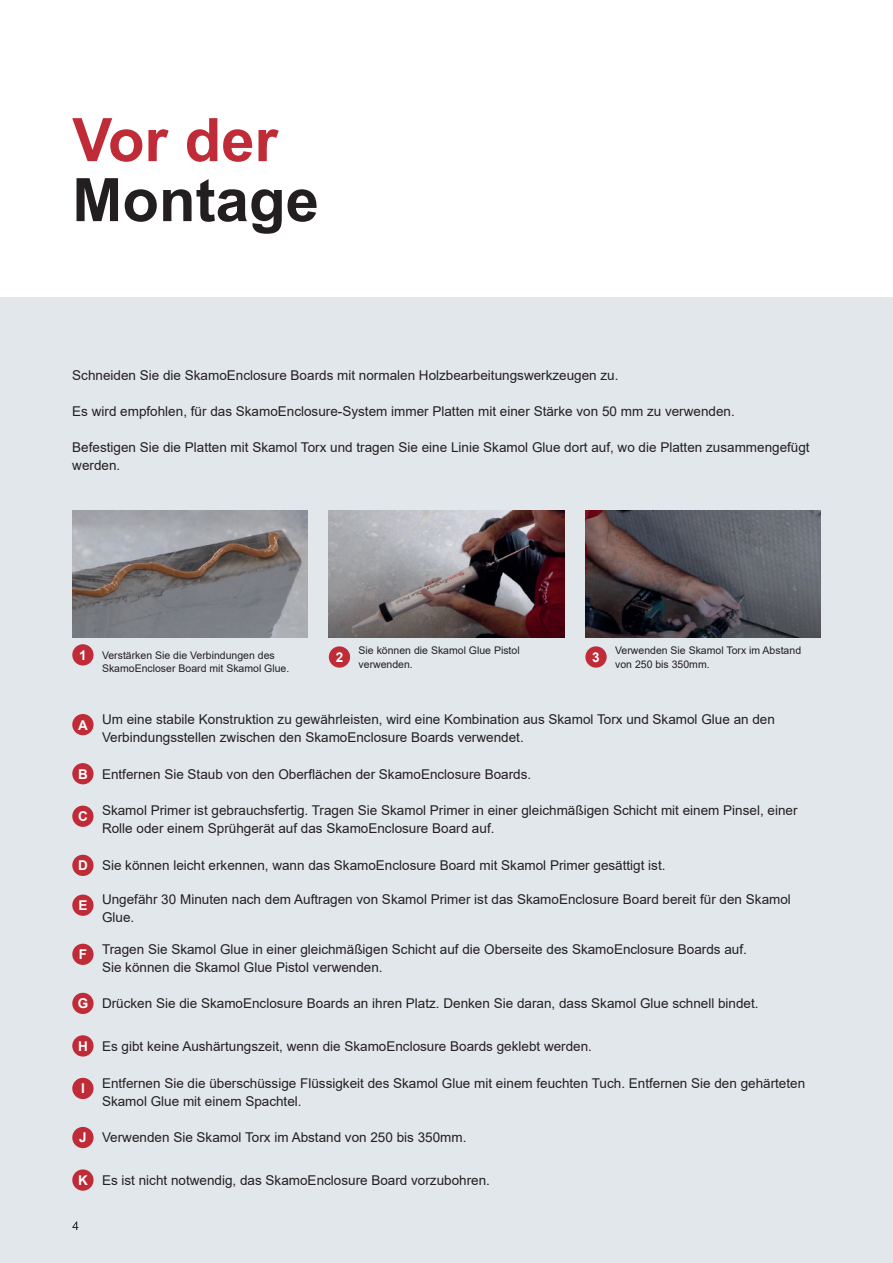
<style>
.page{position:relative;width:893px;height:1263px;background:#fff}
.page>*{position:absolute;margin:0;border:0;box-sizing:border-box;transform-origin:0 0}
.t1{font:700 60px "Arial";color:#231f20}
.t2{font:700 60px "Arial";color:#bf2b37}
.t3{font:13.5px/18px "Arial";color:#231f20}
.t4{font:700 13.5px "Arial";color:#fff}
.t5{font:10.5px/13.5px "Arial";color:#231f20}
.s1{font-weight:700;color:#fff}
</style>
<div class="page">
<div style="left:0;top:298px;width:893px;height:965px;background:#e2e7ec"></div>
<img style="left:72px;top:510px;width:236px;height:128px">
<img style="left:329px;top:510px;width:235px;height:128px">
<img style="left:585px;top:510px;width:236px;height:128px">
<div style="left:329px;top:646px;width:21px;height:22px;background:#bf2b37;border-radius:50%"></div>
<div style="left:585px;top:646px;width:22px;height:22px;background:#bf2b37;border-radius:50%"></div>
<div style="left:72px;top:644px;width:22px;height:21px;background:#bf2b37;border-radius:50%"></div>
<div style="left:72px;top:714px;width:22px;height:21px;background:#bf2b37;border-radius:50%"></div>
<div style="left:72px;top:1127px;width:22px;height:21px;background:#bf2b37;border-radius:50%"></div>
<div style="left:72px;top:1169px;width:22px;height:22px;background:#bf2b37;border-radius:50%"></div>
<div style="left:72px;top:1035px;width:22px;height:21px;background:#bf2b37;border-radius:50%"></div>
<div style="left:72px;top:1078px;width:22px;height:21px;background:#bf2b37;border-radius:50%"></div>
<div style="left:72px;top:944px;width:22px;height:21px;background:#bf2b37;border-radius:50%"></div>
<div style="left:72px;top:993px;width:22px;height:21px;background:#bf2b37;border-radius:50%"></div>
<div style="left:72px;top:763px;width:22px;height:21px;background:#bf2b37;border-radius:50%"></div>
<div style="left:72px;top:806px;width:22px;height:21px;background:#bf2b37;border-radius:50%"></div>
<div style="left:72px;top:894px;width:22px;height:22px;background:#bf2b37;border-radius:50%"></div>
<div style="left:72px;top:855px;width:22px;height:21px;background:#bf2b37;border-radius:50%"></div>
<svg style="left:72px;top:1221px;width:6px;height:9px"></svg>
<h1 class="t2" style="left:72px;top:98px;width:207px">Vor der</h1>
<h1 class="t1" style="left:72px;top:158px;width:248px">Montage</h1>
<p class="t3" style="left:72px;top:366px;width:548px">Schneiden Sie die SkamoEnclosure Boards mit normalen Holzbearbeitungswerkzeugen zu.</p>
<p class="t3" style="left:72px;top:402px;width:664px">Es wird empfohlen, für das SkamoEnclosure-System immer Platten mit einer Stärke von 50 mm zu verwenden.</p>
<p class="t3" style="left:72px;top:438px;width:739px">Befestigen Sie die Platten mit Skamol Torx und tragen Sie eine Linie Skamol Glue dort auf, wo die Platten zusammengefügt werden.</p>
<p class="t5" style="left:359px;top:643px;width:163px">Sie können die Skamol Glue Pistol verwenden.</p>
<p class="t5" style="left:102px;top:648px;width:189px">Verstärken Sie die Verbindungen des<br>SkamoEncloser Board mit Skamol Glue.</p>
<p class="t5" style="left:615px;top:643px;width:187px">Verwenden Sie Skamol Torx im Abstand von 250 bis 350mm.</p>
<p class="t4" style="left:79px;top:645px;width:9px">1</p>
<p class="t4" style="left:336px;top:648px;width:9px">2</p>
<p class="t4" style="left:592px;top:648px;width:9px">3</p>
<p class="t4" style="left:78px;top:715px;width:11px">A</p>
<p class="t3" style="left:102px;top:710px;width:674px">Um eine stabile Konstruktion zu gewährleisten, wird eine Kombination aus Skamol Torx und Skamol Glue an den<br>Verbindungsstellen zwischen den SkamoEnclosure Boards verwendet.</p>
<p class="t3" style="left:78px;top:765px;width:455px"><span class="s1">B</span> Entfernen Sie Staub von den Oberflächen der SkamoEnclosure Boards.</p>
<p class="t3" style="left:102px;top:802px;width:697px">Skamol Primer ist gebrauchsfertig. Tragen Sie Skamol Primer in einer gleichmäßigen Schicht mit einem Pinsel, einer<br>Rolle oder einem Sprühgerät auf das SkamoEnclosure Board auf.</p>
<p class="t4" style="left:78px;top:807px;width:11px">C</p>
<p class="t3" style="left:78px;top:856px;width:589px"><span class="s1">D</span> Sie können leicht erkennen, wann das SkamoEnclosure Board mit Skamol Primer gesättigt ist.</p>
<p class="t4" style="left:78px;top:896px;width:11px">E</p>
<p class="t3" style="left:102px;top:890px;width:690px">Ungefähr 30 Minuten nach dem Auftragen von Skamol Primer ist das SkamoEnclosure Board bereit für den Skamol<br>Glue.</p>
<p class="t3" style="left:102px;top:940px;width:646px">Tragen Sie Skamol Glue in einer gleichmäßigen Schicht auf die Oberseite des SkamoEnclosure Boards auf.<br>Sie können die Skamol Glue Pistol verwenden.</p>
<p class="t4" style="left:79px;top:945px;width:10px">F</p>
<p class="t3" style="left:78px;top:994px;width:682px"><span class="s1">G</span> Drücken Sie die SkamoEnclosure Boards an ihren Platz. Denken Sie daran, dass Skamol Glue schnell bindet.</p>
<p class="t3" style="left:78px;top:1037px;width:515px"><span class="s1">H</span> Es gibt keine Aushärtungszeit, wenn die SkamoEnclosure Boards geklebt werden.</p>
<p class="t3" style="left:102px;top:1074px;width:705px">Entfernen Sie die überschüssige Flüssigkeit des Skamol Glue mit einem feuchten Tuch. Entfernen Sie den gehärteten<br>Skamol Glue mit einem Spachtel.</p>
<p class="t4" style="left:81px;top:1079px;width:5px">I</p>
<p class="t3" style="left:79px;top:1128px;width:389px"><span class="s1">J</span> Verwenden Sie Skamol Torx im Abstand von 250 bis 350mm.</p>
<p class="t3" style="left:78px;top:1171px;width:413px"><span class="s1">K</span> Es ist nicht notwendig, das SkamoEnclosure Board vorzubohren.</p>
</div>
